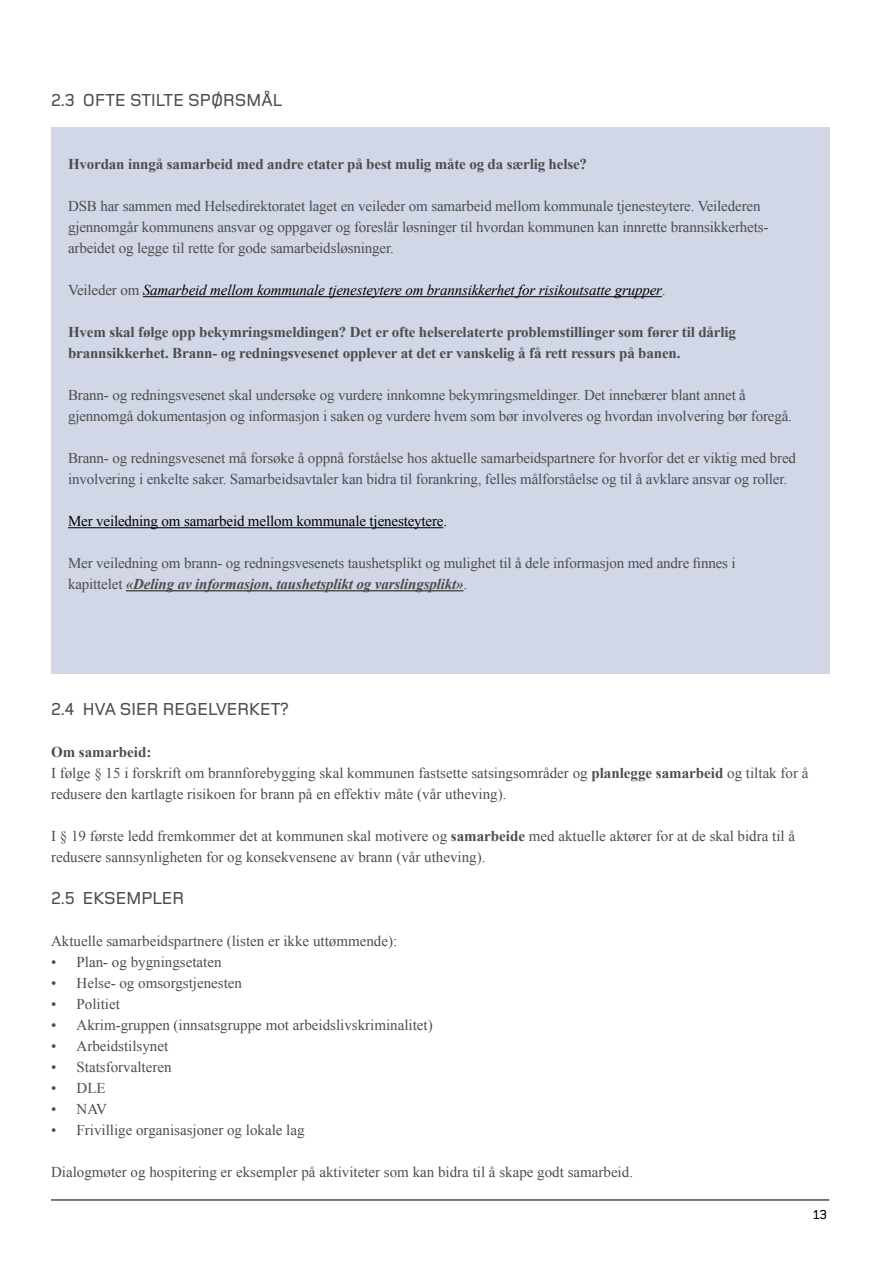
<style>
.page{position:relative;width:893px;height:1263px;background:#fff}
.page>*{position:absolute;margin:0;border:0;box-sizing:border-box;transform-origin:0 0}
.t1{font:500 18px "Foundry Monoline";color:#4d4d4f}
.t2{font:15px/21px "Times New Roman";letter-spacing:-.01em;color:#4d4d4f}
.t3{font:700 15px/21px "Times New Roman";letter-spacing:-.01em;color:#4d4d4f}
.t4{font:italic 15px "Times New Roman";letter-spacing:-.01em;color:#000}
.t5{font:15px "Times New Roman";letter-spacing:-.01em;color:#000}
.t6{font:500 13.5px "Foundry Monoline";color:#000}
.s1{font-style:normal;color:#4d4d4f}
.s2{font-weight:700;font-style:italic}
.s3{font-weight:700}
</style>
<div class="page">
<hr style="left:51px;top:1199px;width:778px;height:2px;background:#4d4d4f">
<div style="left:51px;top:127px;width:778px;height:546px;background:#d1d7e6"></div>
<hr style="left:143px;top:296px;width:519px;height:1px;background:#000">
<hr style="left:68px;top:527px;width:375px;height:1px;background:#000">
<hr style="left:126px;top:590px;width:337px;height:1px;background:#4d4d4f">
<p class="t1" style="left:51px;top:90px;width:233px">2.3 OFTE STILTE SPØRSMÅL</p>
<p class="t3" style="left:68px;top:153px;width:520px">Hvordan inngå samarbeid med andre etater på best mulig måte og da særlig helse?</p>
<p class="t2" style="left:68px;top:195px;width:702px">DSB har sammen med Helsedirektoratet laget en veileder om samarbeid mellom kommunale tjenesteytere. Veilederen gjennomgår kommunens ansvar og oppgaver og foreslår løsninger til hvordan kommunen kan innrette brannsikkerhets&shy;arbeidet og legge til rette for gode samarbeidsløsninger.</p>
<p class="t4" style="left:68px;top:280px;width:599px"><span class="s1">Veileder om</span> Samarbeid mellom kommunale tjenesteytere om brannsikkerhet for risikoutsatte grupper<span class="s1">.</span></p>
<p class="t3" style="left:68px;top:321px;width:669px">Hvem skal følge opp bekymringsmeldingen? Det er ofte helserelaterte problemstillinger som fører til dårlig brannsikkerhet. Brann- og redningsvesenet opplever at det er vanskelig å få rett ressurs på banen.</p>
<p class="t2" style="left:68px;top:384px;width:725px">Brann- og redningsvesenet skal undersøke og vurdere innkomne bekymringsmeldinger. Det innebærer blant annet å gjennomgå dokumentasjon og informasjon i saken og vurdere hvem som bør involveres og hvordan involvering bør foregå.</p>
<p class="t2" style="left:68px;top:447px;width:729px">Brann- og redningsvesenet må forsøke å oppnå forståelse hos aktuelle samarbeidspartnere for hvorfor det er viktig med bred involvering i enkelte saker. Samarbeidsavtaler kan bidra til forankring, felles målforståelse og til å avklare ansvar og roller.</p>
<p class="t5" style="left:68px;top:511px;width:381px">Mer veiledning om samarbeid mellom kommunale tjenesteytere.</p>
<p class="t2" style="left:68px;top:552px;width:669px">Mer veiledning om brann- og redningsvesenets taushetsplikt og mulighet til å dele informasjon med andre finnes i kapittelet <span class="s2">«Deling av informasjon, taushetsplikt og varslingsplikt»</span>.</p>
<p class="t1" style="left:51px;top:699px;width:239px">2.4 HVA SIER REGELVERKET?</p>
<p class="t2" style="left:51px;top:741px;width:759px"><span class="s3">Om samarbeid:<br></span>I følge § 15 i forskrift om brannforebygging skal kommunen fastsette satsingsområder og <span class="s3">planlegge samarbeid</span> og tiltak for å redusere den kartlagte risikoen for brann på en effektiv måte (vår utheving).</p>
<p class="t2" style="left:51px;top:825px;width:745px">I § 19 første ledd fremkommer det at kommunen skal motivere og <span class="s3">samarbeide</span> med aktuelle aktører for at de skal bidra til å redusere sannsynligheten for og konsekvensene av brann (vår utheving).</p>
<p class="t1" style="left:51px;top:888px;width:135px">2.5 EKSEMPLER</p>
<p class="t2" style="left:51px;top:930px;width:348px">Aktuelle samarbeidspartnere (listen er ikke uttømmende):</p>
<p class="t2" style="left:51px;top:951px;width:172px">• Plan- og bygningsetaten</p>
<p class="t2" style="left:51px;top:972px;width:193px">• Helse- og omsorgstjenesten</p>
<p class="t2" style="left:51px;top:993px;width:70px">• Politiet</p>
<p class="t2" style="left:51px;top:1014px;width:383px">• Akrim-gruppen (innsatsgruppe mot arbeidslivskriminalitet)</p>
<p class="t2" style="left:51px;top:1035px;width:119px">• Arbeidstilsynet</p>
<p class="t2" style="left:51px;top:1056px;width:122px">• Statsforvalteren</p>
<p class="t2" style="left:51px;top:1077px;width:56px">• DLE</p>
<p class="t2" style="left:51px;top:1098px;width:58px">• NAV</p>
<p class="t2" style="left:51px;top:1119px;width:255px">• Frivillige organisasjoner og lokale lag</p>
<p class="t2" style="left:51px;top:1161px;width:584px">Dialogmøter og hospitering er eksempler på aktiviteter som kan bidra til å skape godt samarbeid.</p>
<p class="t6" style="left:813px;top:1207px;width:15px">13</p>
</div>
